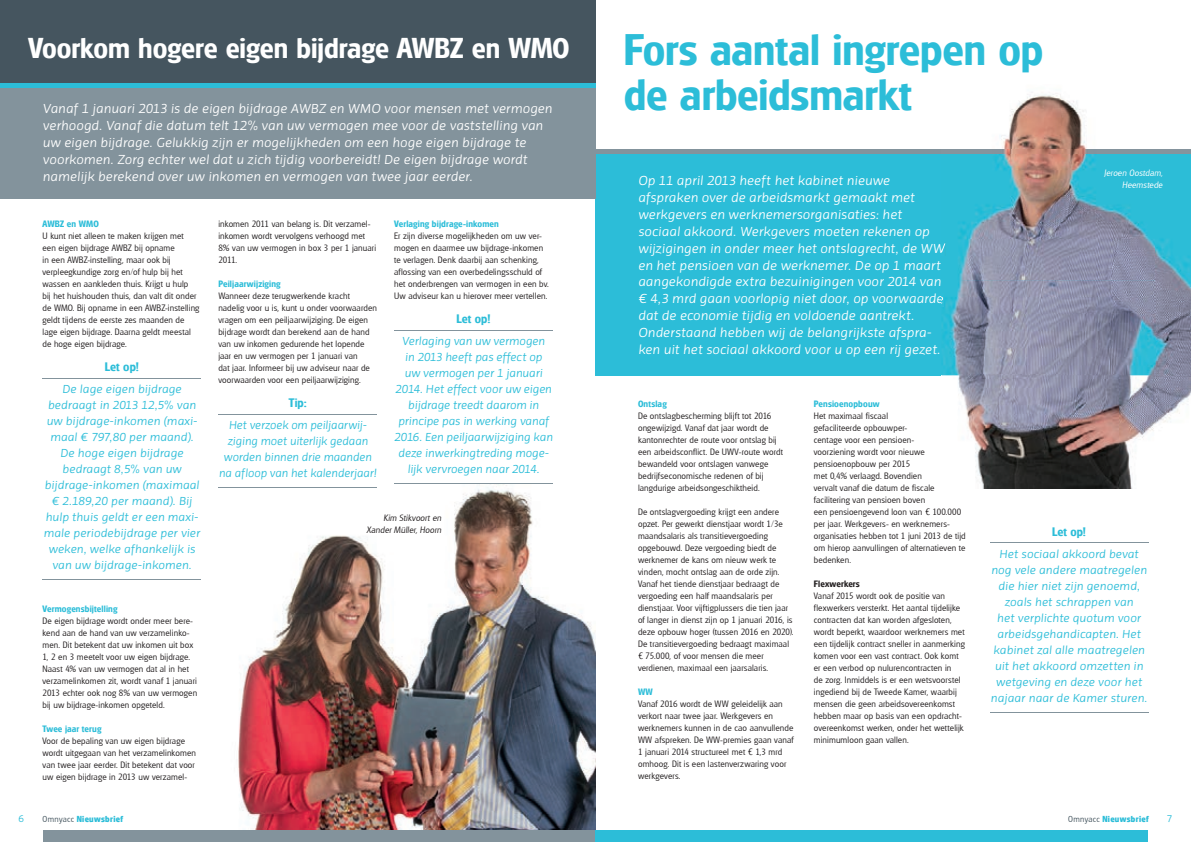
<style>
.page{position:relative;width:1191px;height:842px;background:#fff}
.page>*{position:absolute;margin:0;border:0;box-sizing:border-box;transform-origin:0 0}
.t1{font:600 43px/45px "Glasgow";color:#2cbdd8}
.t2{font:600 28px "Glasgow";color:#fff}
.t3{font:13.5px/17px "Priva One Italic Pro";letter-spacing:-.015em;color:#fff}
.t4{font:12px/16px "Priva One Italic Pro";letter-spacing:-.02em;color:#2cbdd8;text-align:center}
.t5{font:12px/16px "Priva One Italic Pro";letter-spacing:-.02em;color:#2cbdd8;text-align:center;scale:.96 1}
.t6{font:600 12px "Glasgow";letter-spacing:.005em;color:#2cbdd8}
.t7{font:10px "Priva One Pro";color:#2cbdd8}
.t8{font:300 9px/12px "Glasgow";letter-spacing:.015em;color:#231f20}
.t9{font:600 9px "Glasgow";letter-spacing:.015em;color:#2cbdd8}
.t10{font:italic 300 9px/12px "Glasgow";letter-spacing:.01em;color:#231f20;text-align:right}
.t11{font:italic 300 9px/12px "Glasgow";letter-spacing:.01em;color:#fff;text-align:right}
.t12{font:600 9px "Glasgow";letter-spacing:.02em;color:#231f20}
.t13{font:700 8.5px "Glasgow";letter-spacing:.04em;color:#2cbdd8}
.s1{font-weight:300;color:#45555f}
</style>
<div class="page">
<div style="left:595px;top:152px;width:596px;height:223px;background:#2cbdd8"></div>
<hr style="left:595px;top:150px;width:596px;height:4px;background:#83939c">
<hr style="left:989px;top:542px;width:159px;height:1px;background:#83939c">
<hr style="left:989px;top:712px;width:159px;height:1px;background:#83939c">
<img style="left:941px;top:92px;width:250px;height:397px">
<svg style="left:941px;top:243px;width:4px;height:12px"></svg>
<svg style="left:941px;top:294px;width:2px;height:12px"></svg>
<div style="left:0;top:0;width:595px;height:94px;background:#45555f"></div>
<img style="left:223px;top:485px;width:372px;height:346px">
<hr style="left:43px;top:378px;width:158px;height:1px;background:#83939c">
<hr style="left:43px;top:579px;width:158px;height:1px;background:#83939c">
<hr style="left:218px;top:414px;width:159px;height:1px;background:#83939c">
<hr style="left:218px;top:487px;width:159px;height:1px;background:#83939c">
<hr style="left:394px;top:330px;width:159px;height:1px;background:#83939c">
<hr style="left:394px;top:483px;width:159px;height:1px;background:#83939c">
<div style="left:0;top:86px;width:595px;height:113px;background:#83939c"></div>
<hr style="left:0;top:84px;width:595px;height:4px;background:#2cbdd8">
<div style="left:43px;top:831px;width:552px;height:11px;background:#83939c"></div>
<div style="left:595px;top:831px;width:553px;height:11px;background:#2cbdd8"></div>
<h2 class="t2" style="left:28px;top:29px;width:543px">Voorkom hogere eigen bijdrage AWBZ en WMO</h2>
<p class="t3" style="left:43px;top:100px;width:511px">Vanaf 1 januari 2013 is de eigen bijdrage AWBZ en WMO voor mensen met vermogen verhoogd. Vanaf die datum telt 12% van uw vermogen mee voor de vaststelling van uw eigen bijdrage. Gelukkig zijn er mogelijkheden om een hoge eigen bijdrage te voorkomen. Zorg echter wel dat u zich tijdig voorbereidt! De eigen bijdrage wordt namelijk berekend over uw inkomen en vermogen van twee jaar eerder.</p>
<p class="t9" style="left:43px;top:218px;width:58px">AWBZ en WMO</p>
<p class="t8" style="left:43px;top:230px;width:158px">U kunt niet alleen te maken krijgen met een eigen bijdrage AWBZ bij opname<br>in een AWBZ-instelling, maar ook bij verpleegkundige zorg en/of hulp bij het wassen en aankleden thuis. Krijgt u hulp<br>bij het huishouden thuis, dan valt dit onder de WMO. Bij opname in een AWBZ-instelling geldt tijdens de eerste zes maanden de lage eigen bijdrage. Daarna geldt meestal de hoge eigen bijdrage.</p>
<h3 class="t6" style="left:105px;top:359px;width:35px">Let op!</h3>
<p class="t4" style="left:43px;top:381px;width:158px">De lage eigen bijdrage bedraagt in 2013 12,5% van uw bijdrage-inkomen (maxi&shy;maal € 797,80 per maand).<br>De hoge eigen bijdrage bedraagt 8,5% van uw bijdrage-inkomen (maximaal € 2.189,20 per maand). Bij hulp thuis geldt er een maxi&shy;male periodebijdrage per vier weken, welke afhankelijk is van uw bijdrage-inkomen.</p>
<p class="t9" style="left:43px;top:602px;width:76px">Vermogensbijtelling</p>
<p class="t8" style="left:43px;top:614px;width:156px">De eigen bijdrage wordt onder meer bere&shy;kend aan de hand van uw verzamelinko&shy;men. Dit betekent dat uw inkomen uit box 1, 2 en 3 meetelt voor uw eigen bijdrage.<br>Naast 4% van uw vermogen dat al in het verzamelinkomen zit, wordt vanaf 1 januari 2013 echter ook nog 8% van uw vermogen bij uw bijdrage-inkomen opgeteld.</p>
<p class="t9" style="left:43px;top:722px;width:60px">Twee jaar terug</p>
<p class="t8" style="left:43px;top:734px;width:155px">Voor de bepaling van uw eigen bijdrage wordt uitgegaan van het verzamelinkomen van twee jaar eerder. Dit betekent dat voor uw eigen bijdrage in 2013 uw verzamel-</p>
<p class="t8" style="left:218px;top:218px;width:159px">inkomen 2011 van belang is. Dit verzamel&shy;inkomen wordt vervolgens verhoogd met<br>8% van uw vermogen in box 3 per 1 januari<br>2011.</p>
<p class="t9" style="left:218px;top:278px;width:64px">Peiljaarwijziging</p>
<p class="t8" style="left:218px;top:290px;width:160px">Wanneer deze terugwerkende kracht nadelig voor u is, kunt u onder voorwaarden vragen om een peiljaarwijziging. De eigen bijdrage wordt dan berekend aan de hand van uw inkomen gedurende het lopende jaar en uw vermogen per 1 januari van<br>dat jaar. Informeer bij uw adviseur naar de voorwaarden voor een peiljaarwijziging.</p>
<h3 class="t6" style="left:289px;top:395px;width:19px">Tip:</h3>
<h3 class="t5" style="left:219px;top:417px;width:166px">Het verzoek om peiljaarwij&shy;ziging moet uiterlijk gedaan worden binnen drie maanden na afloop van het kalenderjaar!</h3>
<p class="t9" style="left:394px;top:218px;width:106px">Verlaging bijdrage-inkomen</p>
<p class="t8" style="left:394px;top:230px;width:156px">Er zijn diverse mogelijkheden om uw ver&shy;mogen en daarmee uw bijdrage-inkomen te verlagen. Denk daarbij aan schenking, aflossing van een overbedelingsschuld of het onderbrengen van vermogen in een bv.<br>Uw adviseur kan u hierover meer vertellen.</p>
<h3 class="t6" style="left:456px;top:311px;width:35px">Let op!</h3>
<p class="t4" style="left:394px;top:333px;width:160px">Verlaging van uw vermogen<br>in 2013 heeft pas effect op<br>uw vermogen per 1 januari<br>2014. Het effect voor uw eigen bijdrage treedt daarom in principe pas in werking vanaf<br>2016. Een peiljaarwijziging kan deze inwerkingtreding moge&shy;lijk vervroegen naar 2014.</p>
<p class="t10" style="left:366px;top:512px;width:76px">Kim Stikvoort en<br>Xander Müller, Hoorn</p>
<h1 class="t1" style="left:624px;top:26px;width:421px">Fors aantal ingrepen op de arbeidsmarkt</h1>
<p class="t3" style="left:638px;top:171px;width:309px">Op 11 april 2013 heeft het kabinet nieuwe afspraken over de arbeidsmarkt gemaakt met werkgevers en werknemersorganisaties: het sociaal akkoord. Werkgevers moeten rekenen op wijzigingen in onder meer het ontslagrecht, de WW en het pensioen van de werknemer. De op 1 maart aangekondigde extra bezuinigingen voor 2014 van € 4,3 mrd gaan voorlopig niet door, op voorwaarde dat de economie tijdig en voldoende aantrekt.<br>Onderstaand hebben wij de belangrijkste afspra&shy;ken uit het sociaal akkoord voor u op een rij gezet.</p>
<p class="t11" style="left:1104px;top:167px;width:60px">Jeroen Oostdam,<br>Heemstede</p>
<p class="t9" style="left:638px;top:398px;width:30px">Ontslag</p>
<p class="t8" style="left:638px;top:410px;width:146px">De ontslagbescherming blijft tot 2016 ongewijzigd. Vanaf dat jaar wordt de kantonrechter de route voor ontslag bij een arbeidsconflict. De UWV-route wordt bewandeld voor ontslagen vanwege bedrijfseconomische redenen of bij langdurige arbeidsongeschiktheid.</p>
<p class="t8" style="left:638px;top:506px;width:157px">De ontslagvergoeding krijgt een andere opzet. Per gewerkt dienstjaar wordt 1/3e maandsalaris als transitievergoeding opgebouwd. Deze vergoeding biedt de werknemer de kans om nieuw werk te vinden, mocht ontslag aan de orde zijn.<br>Vanaf het tiende dienstjaar bedraagt de vergoeding een half maandsalaris per dienstjaar. Voor vijftigplussers die tien jaar of langer in dienst zijn op 1 januari 2016, is deze opbouw hoger (tussen 2016 en 2020).<br>De transitievergoeding bedraagt maximaal € 75.000, of voor mensen die meer verdienen, maximaal een jaarsalaris.</p>
<p class="t9" style="left:638px;top:686px;width:16px">WW</p>
<p class="t8" style="left:638px;top:698px;width:157px">Vanaf 2016 wordt de WW geleidelijk aan verkort naar twee jaar. Werkgevers en werknemers kunnen in de cao aanvullende WW afspreken. De WW-premies gaan vanaf 1 januari 2014 structureel met € 1,3 mrd omhoog. Dit is een lastenverzwaring voor werkgevers.</p>
<p class="t9" style="left:814px;top:398px;width:67px">Pensioenopbouw</p>
<p class="t8" style="left:814px;top:410px;width:153px">Het maximaal fiscaal<br>gefaciliteerde opbouwper-<br>centage voor een pensioen-<br>voorziening wordt voor nieuwe pensioenopbouw per 2015<br>met 0,4% verlaagd. Bovendien<br>vervalt vanaf die datum de fiscale facilitering van pensioen boven<br>een pensioengevend loon van € 100.000 per jaar. Werkgevers- en werknemers&shy;organisaties hebben tot 1 juni 2013 de tijd om hierop aanvullingen of alternatieven te bedenken.</p>
<p class="t12" style="left:814px;top:578px;width:48px">Flexwerkers</p>
<p class="t8" style="left:814px;top:590px;width:153px">Vanaf 2015 wordt ook de positie van flexwerkers versterkt. Het aantal tijdelijke contracten dat kan worden afgesloten, wordt beperkt, waardoor werknemers met een tijdelijk contract sneller in aanmerking komen voor een vast contract. Ook komt er een verbod op nulurencontracten in<br>de zorg. Inmiddels is er een wetsvoorstel ingediend bij de Tweede Kamer, waarbij mensen die geen arbeidsovereenkomst hebben maar op basis van een opdracht&shy;overeenkomst werken, onder het wettelijk minimumloon gaan vallen.</p>
<h3 class="t6" style="left:1052px;top:524px;width:35px">Let op!</h3>
<p class="t4" style="left:990px;top:546px;width:158px">Het sociaal akkoord bevat nog vele andere maatregelen die hier niet zijn genoemd, zoals het schrappen van<br>het verplichte quotum voor arbeidsgehandicapten. Het kabinet zal alle maatregelen uit het akkoord omzetten in wetgeving en deze voor het najaar naar de Kamer sturen.</p>
<p class="t7" style="left:18px;top:812px;width:7px">6</p>
<p class="t13" style="left:43px;top:813px;width:82px"><span class="s1">Omnyacc</span> Nieuwsbrief</p>
<p class="t13" style="left:1068px;top:813px;width:82px"><span class="s1">Omnyacc</span> Nieuwsbrief</p>
<p class="t7" style="left:1166px;top:812px;width:7px">7</p>
</div>
